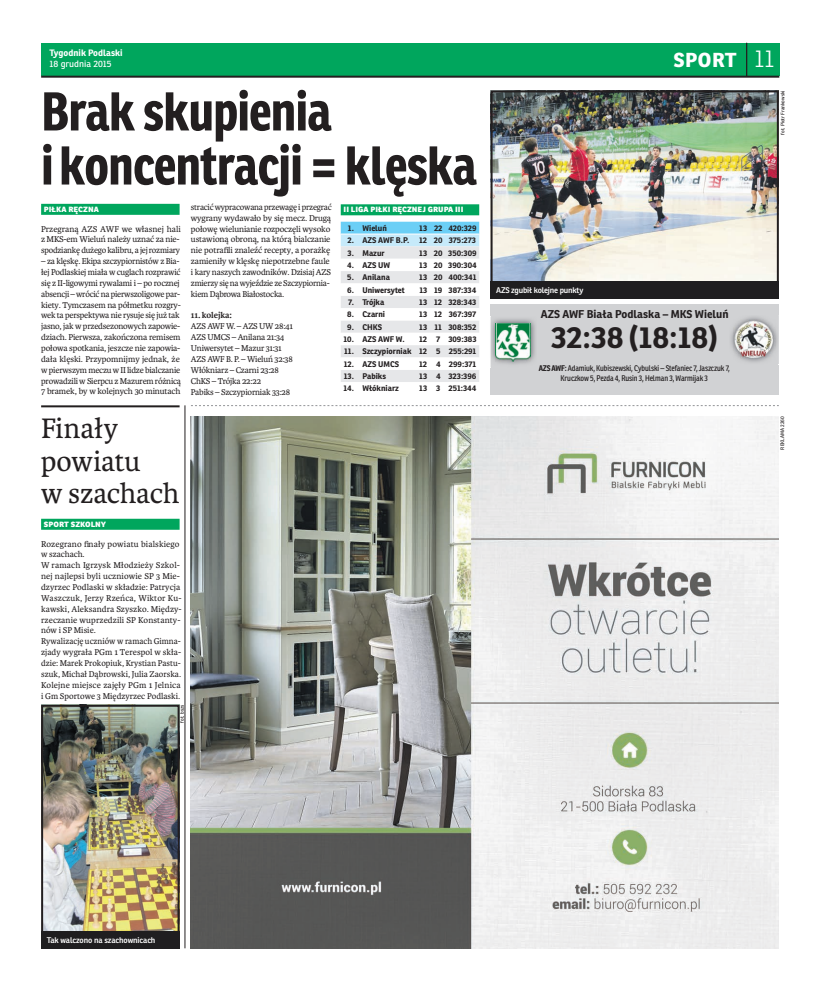
<style>
.page{position:relative;width:820px;height:993px;background:#fff}
.page>*{position:absolute;margin:0;border:0;box-sizing:border-box;transform-origin:0 0}
.t1{font:700 53px/54px "Ronnia Cond";letter-spacing:-.015em;color:#231f20}
.t2{font:30px/32.3px "Karmina";letter-spacing:-.005em;color:#231f20}
.t3{font:700 30px "Ronnia";color:#231f20}
.t4{font:700 24px "Ronnia";color:#fff}
.t5{font:700 11px "Ronnia";color:#231f20}
.t6{font:9px/10.9px "Karmina";letter-spacing:-.02em;color:#231f20}
.t7{font:9px/10.8px "Karmina";letter-spacing:.005em;color:#231f20}
.t8{font:9px/19.7px "Karmina";letter-spacing:.01em;color:#231f20}
.t9{font:9px/19.7px "Karmina";color:#231f20}
.t10{font:700 9px/11px "Ronnia";color:#fff}
.t11{font:800 9px "Ronnia";color:#fff}
.t12{font:700 8px "Ronnia";color:#231f20}
.t13{font:8px/10px "Ronnia Cond";letter-spacing:-.01em;color:#231f20;text-align:center}
.t14{font:600 8px "Ronnia";letter-spacing:-.02em;color:#fff}
.t15{font:5px "Ronnia";letter-spacing:-.01em;color:#231f20}
.s1{font-weight:400}
.s2{font-weight:300}
.s3{font-family:"Ronnia";font-weight:800;color:#fff}
.s4{font-weight:700}
</style>
<div class="page">
<div style="left:41px;top:43px;width:738px;height:32px;background:#00a65d"></div>
<hr style="left:746px;top:43px;width:1px;height:33px;background:#231f20">
<hr style="left:41px;top:76px;width:738px;height:2px;background:#231f20">
<svg style="left:340px;top:222px;width:139px;height:160px"></svg>
<hr style="left:340px;top:234px;width:139px;height:1px;background:#fff">
<div style="left:340px;top:204px;width:139px;height:11px;background:#00a65d"></div>
<div style="left:490px;top:303px;width:288px;height:91px;background:#d1d2d4"></div>
<img style="left:731px;top:315px;width:48px;height:49px">
<img style="left:732px;top:320px;width:42px;height:39px">
<img style="left:490px;top:316px;width:45px;height:51px">
<img style="left:496px;top:323px;width:34px;height:38px">
<img style="left:493px;top:93px;width:282px;height:188px">
<div style="left:490px;top:90px;width:288px;height:196px;border:2px solid #231f20"></div>
<div style="left:490px;top:281px;width:288px;height:17px;background:#1f1e20"></div>
<div style="left:41px;top:204px;width:138px;height:11px;background:#00a65d"></div>
<img style="left:191px;top:416px;width:587px;height:532px">
<svg style="left:191px;top:405px;width:587px;height:1px"></svg>
<hr style="left:41px;top:405px;width:138px;height:2px;background:#231f20">
<div style="left:41px;top:518px;width:138px;height:11px;background:#00a65d"></div>
<img style="left:44px;top:707px;width:132px;height:223px">
<div style="left:41px;top:704px;width:138px;height:230px;border:2px solid #231f20"></div>
<div style="left:41px;top:930px;width:139px;height:18px;background:#1f1e20"></div>
<hr style="left:185px;top:405px;width:1px;height:543px;background:#231f20">
<p class="t10" style="left:50px;top:49px;width:74px">Tygodnik Podlaski<br><span class="s1">18 grudnia 2015</span></p>
<p class="t4" style="left:673px;top:49px;width:102px">sport <span class="s2">11</span></p>
<p class="t1" style="left:41px;top:89px;width:437px">Brak skupienia<br>i koncentracji = klęska</p>
<p class="t9" style="left:41px;top:200px;width:141px;text-indent:3px"><span class="s3">PIŁKA RĘCZNA<br></span>Przegraną AZS AWF we własnej hali</p>
<p class="t6" style="left:41px;top:235px;width:140px">z MKS-em Wieluń należy uznać za nie&shy;spodziankę dużego kalibru, a jej rozmiary</p>
<p class="t6" style="left:41px;top:256px;width:141px">– za klęskę. Ekipa szczypiornistów z Bia&shy;łej Podlaskiej miała w cuglach rozprawić się z II-ligowymi rywalami i – po rocznej absencji – wrócić na pierwszoligowe par&shy;kiety. Tymczasem na półmetku rozgry&shy;wek ta perspektywa nie rysuje się już tak jasno, jak w przedsezonowych zapowie&shy;dziach. Pierwsza, zakończona remisem połowa spotkania, jeszcze nie zapowia&shy;dała klęski. Przypomnijmy jednak, że w pierwszym meczu w II lidze bialczanie prowadzili w Sierpcu z Mazurem różnicą 7 bramek, by w kolejnych 30 minutach</p>
<p class="t2" style="left:41px;top:414px;width:139px">Finały powiatu<br>w szachach</p>
<p class="t8" style="left:41px;top:514px;width:140px;text-indent:3px"><span class="s3">SPORT SZKOLNY<br></span>Rozegrano finały powiatu bialskiego</p>
<p class="t7" style="left:41px;top:549px;width:142px">w szachach.<br>W ramach Igrzysk Młodzieży Szkol&shy;nej najlepsi byli uczniowie SP 3 Mie&shy;dzyrzec Podlaski w składzie: Patrycja Waszczuk, Jerzy Rzeńca, Wiktor Ku&shy;kawski, Aleksandra Szyszko. Między&shy;rzeczanie wuprzedzili SP Konstanty&shy;nów i SP Misie.<br>Rywalizację uczniów w ramach Gimna&shy;zjady wygrała PGm 1 Terespol w skła&shy;dzie: Marek Prokopiuk, Krystian Pastu&shy;szuk, Michał Dąbrowski, Julia Zaorska.<br>Kolejne miejsce zajęły PGm 1 Jelnica i Gm Sportowe 3 Międzyrzec Podlaski.</p>
<p class="t6" style="left:191px;top:202px;width:142px">stracić wypracowana przewagę i przegrać wygrany wydawało by się mecz. Drugą połowę wielunianie rozpoczęli wysoko ustawioną obroną, na którą bialczanie nie potrafili znaleźć recepty, a porażkę zamieniły w klęskę niepotrzebne faule i kary naszych zawodników. Dzisiaj AZS zmierzy się na wyjeździe ze Szczypiornia&shy;kiem Dąbrowa Białostocka.</p>
<p class="t6" style="left:191px;top:311px;width:104px"><span class="s4">11. kolejka:<br></span>AZS AWF W. – AZS UW 28:41<br>AZS UMCS – Anilana 21:34<br>Uniwersytet – Mazur 31:31<br>AZS AWF B. P. – Wieluń 32:38<br>Włókniarz – Czarni 23:28<br>ChKS – Trójka 22:22<br>Pabiks – Szczypiorniak 33:28</p>
<p class="t15" style="left:179px;top:722px;width:19px;rotate:-90deg">fot. bszs</p>
<p class="t11" style="left:343px;top:206px;width:121px">II LIGA PIŁKI RĘCZNEJ GRUPA III</p>
<p class="t12" style="left:348px;top:225px;width:40px">1. Wieluń</p>
<p class="t12" style="left:419px;top:225px;width:59px">13 22 420:329</p>
<p class="t12" style="left:347px;top:237px;width:130px">2. AZS AWF B.P. 12 20 375:273</p>
<p class="t12" style="left:347px;top:250px;width:39px">3. Mazur</p>
<p class="t12" style="left:419px;top:250px;width:59px">13 20 350:309</p>
<p class="t12" style="left:347px;top:262px;width:45px">4. AZS UW</p>
<p class="t12" style="left:419px;top:262px;width:59px">13 20 390:304</p>
<p class="t12" style="left:347px;top:274px;width:44px">5. Anilana</p>
<p class="t12" style="left:419px;top:274px;width:59px">13 20 400:341</p>
<p class="t12" style="left:347px;top:287px;width:59px">6. Uniwersytet</p>
<p class="t12" style="left:419px;top:287px;width:58px">13 19 387:334</p>
<p class="t12" style="left:348px;top:299px;width:38px">7. Trójka</p>
<p class="t12" style="left:419px;top:299px;width:59px">13 12 328:343</p>
<p class="t12" style="left:347px;top:311px;width:39px">8. Czarni</p>
<p class="t12" style="left:419px;top:311px;width:58px">13 12 367:397</p>
<p class="t12" style="left:347px;top:324px;width:37px">9. CHKS</p>
<p class="t12" style="left:419px;top:324px;width:59px">13 11 308:352</p>
<p class="t12" style="left:343px;top:336px;width:62px">10. AZS AWF W.</p>
<p class="t12" style="left:419px;top:336px;width:59px">12 7 309:383</p>
<p class="t12" style="left:344px;top:348px;width:133px">11. Szczypiorniak 12 5 255:291</p>
<p class="t12" style="left:343px;top:361px;width:57px">12. AZS UMCS</p>
<p class="t12" style="left:419px;top:361px;width:58px">12 4 299:371</p>
<p class="t12" style="left:343px;top:373px;width:44px">13. Pabiks</p>
<p class="t12" style="left:419px;top:373px;width:59px">13 4 323:396</p>
<p class="t12" style="left:343px;top:385px;width:57px">14. Włókniarz</p>
<p class="t12" style="left:419px;top:385px;width:59px">13 3 251:344</p>
<p class="t14" style="left:496px;top:285px;width:88px">AZS zgubił kolejne punkty</p>
<p class="t5" style="left:540px;top:310px;width:189px">AZS AWF Biała Podlaska – MKS Wieluń</p>
<p class="t3" style="left:551px;top:326px;width:168px">32:38 (18:18)</p>
<p class="t13" style="left:538px;top:363px;width:193px"><span class="s4">AZS AWF:</span> Adamiuk, Kubiszewski, Cybulski – Stefaniec 7, Jaszczuk 7,<br>Kruczkow 5, Pezda 4, Rusin 3, Helman 3, Warmijak 3</p>
<p class="t15" style="left:779px;top:134px;width:46px;rotate:-90deg">fot. Piotr Frankowski</p>
<p class="t15" style="left:778px;top:449px;width:35px;rotate:-90deg">REKLAMA 2260</p>
<p class="t14" style="left:47px;top:934px;width:110px">Tak walczono na szachownicach</p>
</div>
